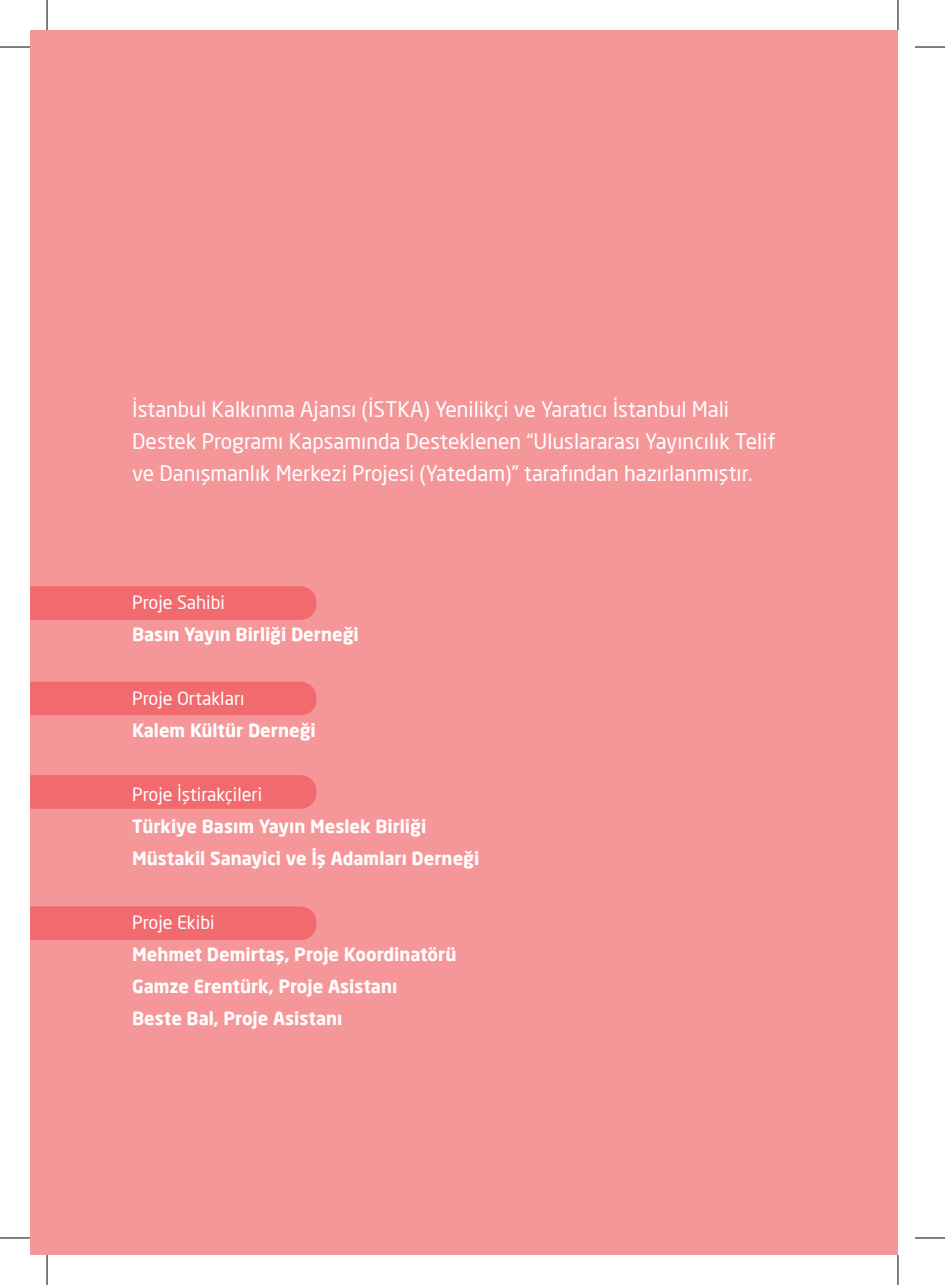
<style>
.page{position:relative;width:945px;height:1285px;background:#fff}
.page>*{position:absolute;margin:0;border:0;box-sizing:border-box;transform-origin:0 0}
.t1{font:21px/32px "Neo Sans Pro";color:#fff}
.t2{font:700 18px/32px "Neo Sans Pro";color:#fff}
.t3{font:18px "Neo Sans Pro";color:#fff}
</style>
<div class="page">
<div style="left:30px;top:30px;width:867px;height:1225px;background:#f59699"></div>
<div style="left:30px;top:775px;width:286px;height:33px;background:#f16a6d"></div>
<div style="left:30px;top:906px;width:286px;height:34px;background:#f16a6d"></div>
<div style="left:30px;top:681px;width:286px;height:34px;background:#f16a6d"></div>
<div style="left:30px;top:586px;width:286px;height:34px;background:#f16a6d"></div>
<hr style="left:0;top:47px;width:30px;height:1px;background:#000">
<hr style="left:914px;top:47px;width:30px;height:1px;background:#000">
<hr style="left:0;top:1237px;width:30px;height:1px;background:#000">
<hr style="left:914px;top:1237px;width:30px;height:1px;background:#000">
<hr style="left:47px;top:0;width:1px;height:30px;background:#000">
<hr style="left:47px;top:1255px;width:1px;height:30px;background:#000">
<hr style="left:897px;top:0;width:1px;height:30px;background:#000">
<hr style="left:897px;top:1255px;width:1px;height:30px;background:#000">
<p class="t1" style="left:132px;top:392px;width:644px">İstanbul Kalkınma Ajansı (İSTKA) Yenilikçi ve Yaratıcı İstanbul Mali<br>Destek Programı Kapsamında Desteklenen “Uluslararası Yayıncılık Telif ve Danışmanlık Merkezi Projesi (Yatedam)” tarafından hazırlanmıştır.</p>
<p class="t3" style="left:132px;top:591px;width:94px">Proje Sahibi</p>
<p class="t2" style="left:132px;top:617px;width:228px">Basın Yayın Birliği Derneği</p>
<p class="t3" style="left:132px;top:687px;width:114px">Proje Ortakları</p>
<p class="t2" style="left:132px;top:713px;width:185px">Kalem Kültür Derneği</p>
<p class="t3" style="left:132px;top:783px;width:131px">Proje İştirakçileri</p>
<p class="t2" style="left:132px;top:809px;width:348px">Türkiye Basım Yayın Meslek Birliği<br>Müstakil Sanayici ve İş Adamları Derneği</p>
<p class="t3" style="left:132px;top:911px;width:84px">Proje Ekibi</p>
<p class="t2" style="left:132px;top:937px;width:326px">Mehmet Demirtaş, Proje Koordinatörü<br>Gamze Erentürk, Proje Asistanı<br>Beste Bal, Proje Asistanı</p>
</div>
